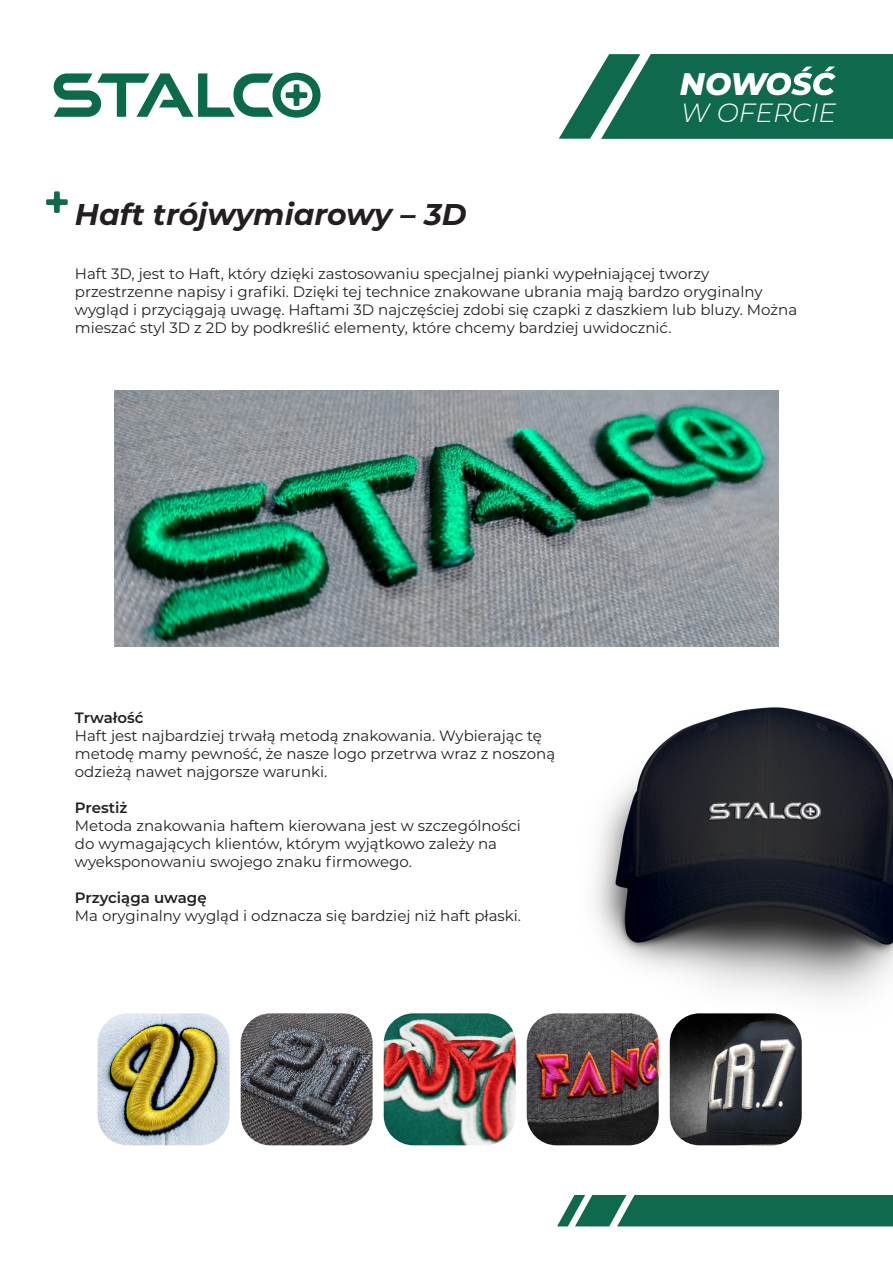
<style>
.page{position:relative;width:893px;height:1263px;background:#fff}
.page>*{position:absolute;margin:0;border:0;box-sizing:border-box;transform-origin:0 0}
.t1{font:italic 800 31.2px "Montserrat";color:#fff}
.t2{font:italic 700 30px "Montserrat";color:#231f20}
.t3{font:italic 300 26.4px "Montserrat";color:#fff}
.t4{font:15px/18px "Montserrat";color:#231f20}
.t5{font:600 15px "Montserrat";color:#231f20}
</style>
<div class="page">
<svg style="left:559px;top:54px;width:334px;height:85px;background:#2f7d65"></svg>
<svg style="left:54px;top:73px;width:267px;height:45px"></svg>
<svg style="left:46px;top:191px;width:22px;height:22px"></svg>
<svg style="left:557px;top:1195px;width:336px;height:31px;background:#1f7359"></svg>
<img style="left:594px;top:707px;width:299px;height:353px">
<img style="left:114px;top:391px;width:665px;height:255px">
<img style="left:241px;top:1013px;width:132px;height:132px">
<img style="left:98px;top:1013px;width:132px;height:132px">
<img style="left:384px;top:1013px;width:132px;height:132px">
<img style="left:527px;top:1013px;width:132px;height:132px">
<img style="left:670px;top:1013px;width:132px;height:132px">
<h1 class="t1" style="left:680px;top:61px;width:88px">NOW</h1>
<h3 class="t3" style="left:681px;top:95px;width:157px">W OFERCIE</h3>
<p class="t2" style="left:75px;top:193px;width:393px">Haft trójwymiarowy – 3D</p>
<p class="t4" style="left:75px;top:264px;width:724px">Haft 3D, jest to Haft, który dzięki zastosowaniu specjalnej pianki wypełniającej tworzy przestrzenne napisy i grafiki. Dzięki tej technice znakowane ubrania mają bardzo oryginalny wygląd i przyciągają uwagę. Haftami 3D najczęściej zdobi się czapki z daszkiem lub bluzy. Można mieszać styl 3D z 2D by podkreślić elementy, które chcemy bardziej uwidocznić.</p>
<p class="t5" style="left:75px;top:707px;width:70px">Trwałość</p>
<p class="t4" style="left:75px;top:726px;width:482px">Haft jest najbardziej trwałą metodą znakowania. Wybierając tę metodę mamy pewność, że nasze logo przetrwa wraz z noszoną odzieżą nawet najgorsze warunki.</p>
<p class="t5" style="left:75px;top:797px;width:54px">Prestiż</p>
<p class="t4" style="left:75px;top:816px;width:447px">Metoda znakowania haftem kierowana jest w szczególności do wymagających klientów, którym wyjątkowo zależy na wyeksponowaniu swojego znaku firmowego.</p>
<p class="t5" style="left:75px;top:887px;width:133px">Przyciąga uwagę</p>
<p class="t4" style="left:75px;top:906px;width:448px">Ma oryginalny wygląd i odznacza się bardziej niż haft płaski.</p>
</div>
